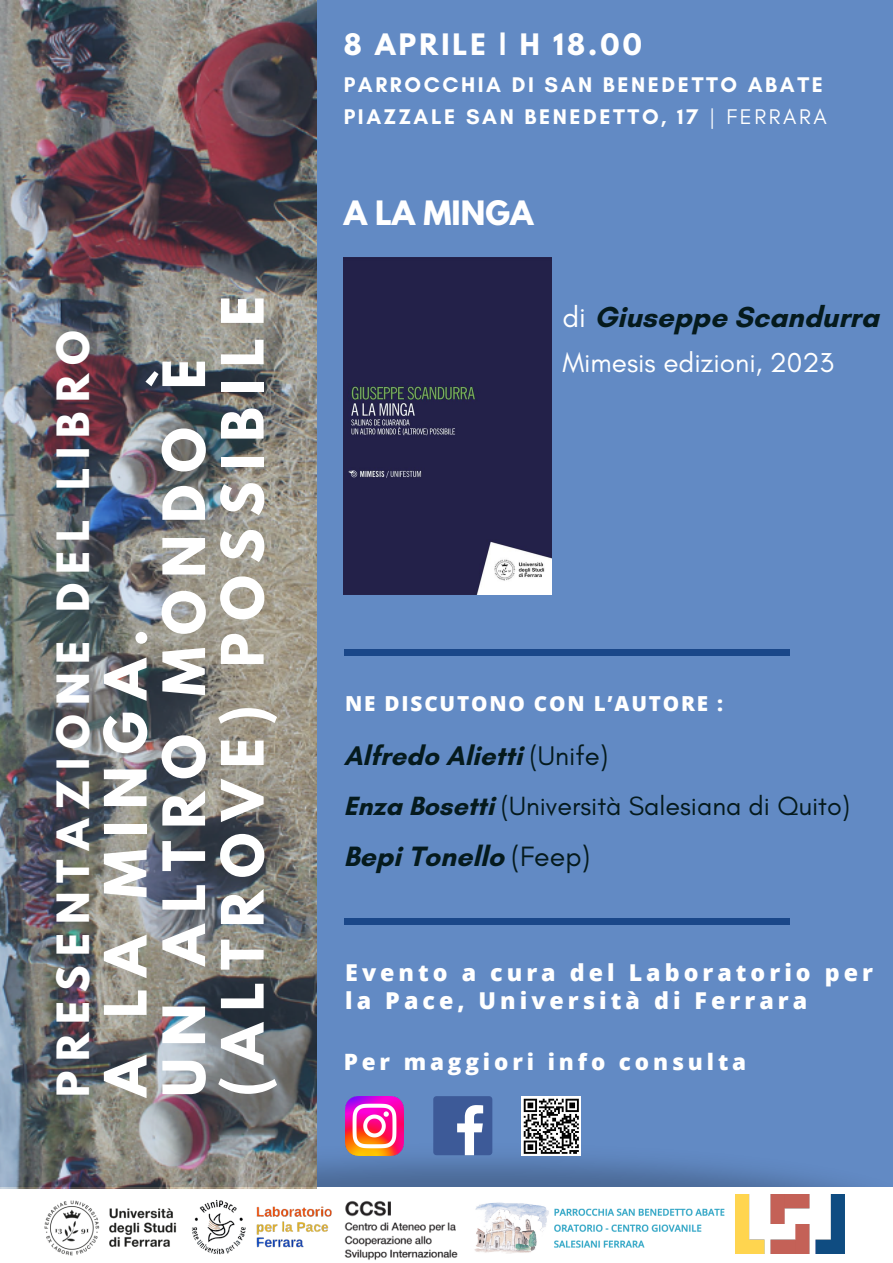
<style>
.page{position:relative;width:893px;height:1263px;background:#628ac4}
.page>*{position:absolute;margin:0;border:0;box-sizing:border-box;transform-origin:0 0}
.t1{font:700 51.75px/58.5px "League Spartan";letter-spacing:.23em;color:#fff}
.t2{font:700 39.45px "League Spartan";letter-spacing:.23em;color:#fff}
.t3{font:700 29.78px "League Spartan";color:#fff}
.t4{font:700 29.47px "Glacial Indifference";color:#051a1d}
.t5{font:700 28.5px "Glacial Indifference";color:#051a1d}
.t6{font:27.83px "Glacial Indifference";color:#fff}
.t7{font:700 27.53px "Glacial Indifference";color:#051a1d}
.t8{font:26.85px "Glacial Indifference";color:#051a1d}
.t9{font:700 26.17px "League Spartan";letter-spacing:.12em;color:#fff}
.t10{font:800 23.25px/27.6px "Open Sans";letter-spacing:.17em;color:#fff}
.t11{font:800 22.5px "Open Sans";letter-spacing:.17em;color:#fff}
.t12{font:700 21.6px/32.1px "Glacial Indifference";letter-spacing:.12em;color:#fff}
.t13{font:800 20.7px "Open Sans";letter-spacing:.09em;color:#fff}
.s1{font-weight:400}
.s2{font-weight:400;color:#fff}
.s3{font-weight:700}
</style>
<div class="page">
<img style="left:317px;top:1097px;width:531px;height:90px">
<div style="left:0;top:1187px;width:893px;height:76px;background:#fff"></div>
<img style="left:735px;top:1194px;width:110px;height:59px">
<img style="left:0;top:0;width:317px;height:1188px">
<div style="left:344px;top:649px;width:446px;height:7px;background:#1a4789"></div>
<div style="left:344px;top:918px;width:446px;height:6px;background:#1a4789"></div>
<img style="left:44px;top:1200px;width:130px;height:56px">
<img style="left:174px;top:1200px;width:158px;height:55px">
<img style="left:344px;top:258px;width:207px;height:336px">
<img style="left:344px;top:1201px;width:114px;height:59px">
<img style="left:345px;top:1097px;width:59px;height:58px">
<img style="left:522px;top:1097px;width:58px;height:58px">
<div style="left:433px;top:1096px;width:59px;height:59px;background:#3d5a98;border-radius:3px"></div>
<svg style="left:457px;top:1105px;width:26px;height:50px"></svg>
<img style="left:474px;top:1202px;width:251px;height:52px">
<h4 class="t2" style="left:54px;top:1097px;width:768px;rotate:-90deg">PRESENTAZIONE DEL LIBRO</h4>
<p class="t1" style="left:103px;top:1097px;width:802px;rotate:-90deg">A LA MINGA.<br>UN ALTRO MONDO È (ALTROVE) POSSIBILE</p>
<h4 class="t9" style="left:344px;top:31px;width:299px">8 APRILE | H 18.00</h4>
<h4 class="t12" style="left:344px;top:68px;width:485px">PARROCCHIA DI SAN BENEDETTO ABATE<br>PIAZZALE SAN BENEDETTO, 17 <span class="s1">| FERRARA</span></h4>
<h6 class="t3" style="left:344px;top:198px;width:191px">A LA MINGA</h6>
<h6 class="t4" style="left:562px;top:299px;width:318px"><span class="s2">di</span> Giuseppe Scandurra</h6>
<p class="t6" style="left:562px;top:345px;width:273px">Mimesis edizioni, 2023</p>
<p class="t13" style="left:345px;top:689px;width:379px">NE DISCUTONO CON L’AUTORE :</p>
<h2 class="t7" style="left:344px;top:739px;width:266px">Alfredo Alietti <span class="s1">(Unife)</span></h2>
<h1 class="t8" style="left:344px;top:789px;width:508px"><span class="s3">Enza Bosetti</span> (Università Salesiana di Quito)</h1>
<h5 class="t5" style="left:344px;top:839px;width:248px">Bepi Tonello <span class="s1">(Feep)</span></h5>
<p class="t10" style="left:345px;top:958px;width:529px">Evento a cura del Laboratorio per la Pace, Università di Ferrara</p>
<p class="t11" style="left:344px;top:1046px;width:404px">Per maggiori info consulta</p>
</div>
